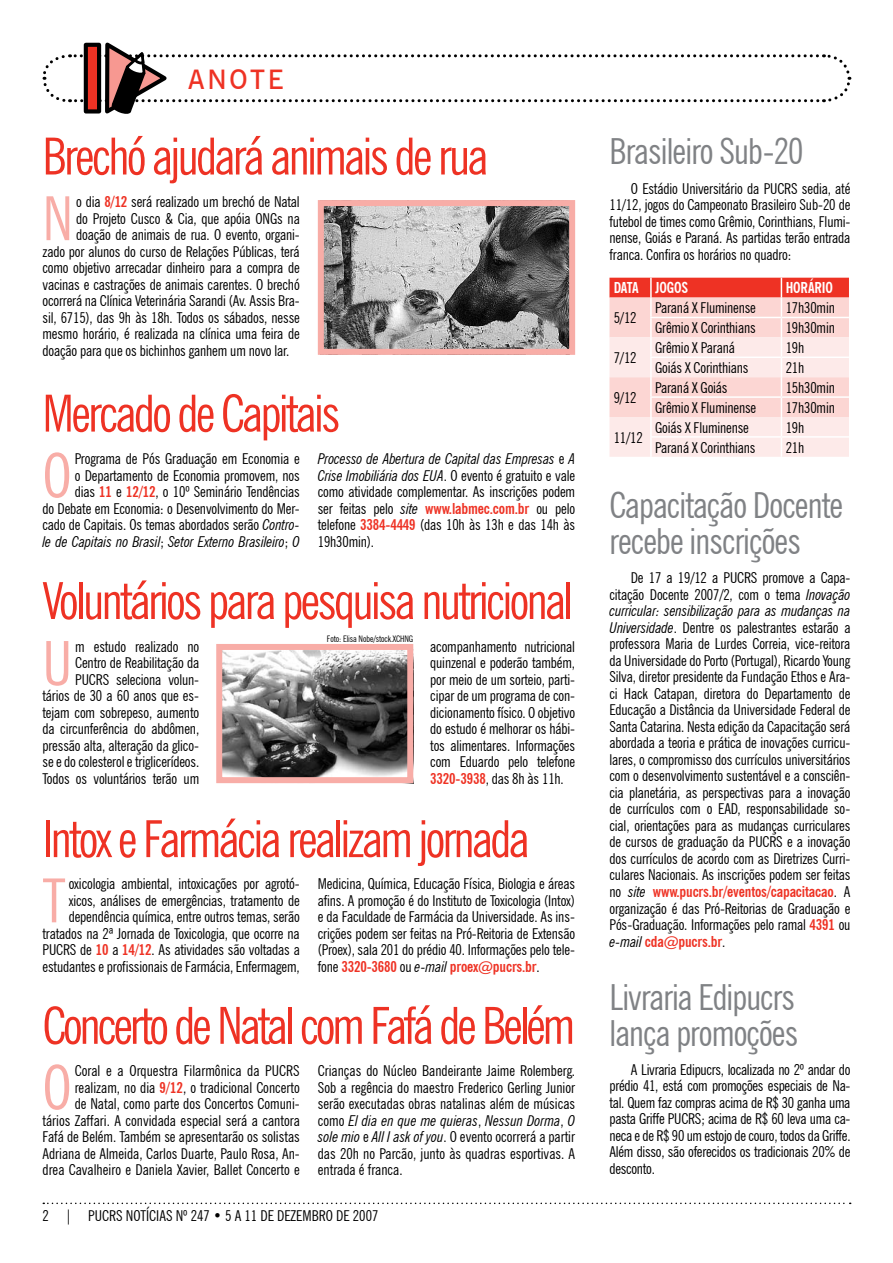
<style>
.page{position:relative;width:893px;height:1263px;background:#fff}
.page>*{position:absolute;margin:0;border:0;box-sizing:border-box;transform-origin:0 0}
.t1{font:condensed 60.6px "News Gothic BT";color:#f8ada7}
.t2{font:condensed 51px "News Gothic BT";letter-spacing:-.05em;color:#ee3224}
.t3{font:condensed 36px/36px "News Gothic BT";letter-spacing:-.025em;color:#808285}
.t4{font:600 27px "News Gothic BT";letter-spacing:.1em;color:#ee3224}
.t5{font:condensed 15px/16.5px "News Gothic BT";letter-spacing:-.01em;color:#000;text-align:justify}
.t6{font:700 condensed 15px "News Gothic BT";letter-spacing:-.01em;color:#fff}
.t7{font:condensed 9px "News Gothic BT";letter-spacing:-.01em;color:#000}
.s1{font-weight:700;color:#ee3224}
.s2{font-style:italic}
</style>
<div class="page">
<svg style="left:43px;top:1202px;width:808px;height:2px"></svg>
<svg style="left:42px;top:43px;width:810px;height:71px"></svg>
<svg style="left:609px;top:278px;width:240px;height:179px;background:#facdca"></svg>
<hr style="left:650px;top:317px;width:131px;height:1px;background:#fff">
<hr style="left:781px;top:317px;width:68px;height:1px;background:#fff">
<hr style="left:650px;top:356px;width:131px;height:2px;background:#fff">
<hr style="left:781px;top:356px;width:68px;height:2px;background:#fff">
<hr style="left:650px;top:396px;width:131px;height:2px;background:#fff">
<hr style="left:781px;top:396px;width:68px;height:2px;background:#fff">
<hr style="left:650px;top:436px;width:131px;height:2px;background:#fff">
<hr style="left:781px;top:436px;width:68px;height:2px;background:#fff">
<img style="left:325px;top:207px;width:243px;height:141px">
<div style="left:318px;top:200px;width:257px;height:155px;border:6px solid #f8ada7"></div>
<img style="left:223px;top:651px;width:183px;height:125px">
<div style="left:216px;top:644px;width:197px;height:139px;border:6px solid #f8ada7"></div>
<h3 class="t4" style="left:188px;top:63px;width:97px">ANOTE</h3>
<h2 class="t2" style="left:43px;top:125px;width:447px">Brechó ajudará animais de rua</h2>
<h1 class="t1" style="left:43px;top:182px;width:32px">N</h1>
<p class="t5" style="left:76px;top:193px;width:225px">o dia <span class="s1">8/12</span> será realizado um brechó de Natal</p>
<p class="t5" style="left:76px;top:210px;width:225px">do Projeto Cusco &amp; Cia, que apóia ONGs na</p>
<p class="t5" style="left:76px;top:226px;width:225px">doação de animais de rua. O evento, organi-</p>
<p class="t5" style="left:43px;top:243px;width:259px">zado por alunos do curso de Relações Públicas, terá</p>
<p class="t5" style="left:43px;top:259px;width:259px">como objetivo arrecadar dinheiro para a compra de</p>
<p class="t5" style="left:43px;top:276px;width:259px">vacinas e castrações de animais carentes. O brechó</p>
<p class="t5" style="left:43px;top:292px;width:259px">ocorrerá na Clínica Veterinária Sarandi (Av. Assis Bra-</p>
<p class="t5" style="left:43px;top:309px;width:259px">sil, 6715), das 9h às 18h. Todos os sábados, nesse</p>
<p class="t5" style="left:43px;top:325px;width:259px">mesmo horário, é realizada na clínica uma feira de</p>
<p class="t5" style="left:43px;top:342px;width:248px">doação para que os bichinhos ganhem um novo lar.</p>
<h2 class="t2" style="left:43px;top:382px;width:299px">Mercado de Capitais</h2>
<h1 class="t1" style="left:43px;top:439px;width:31px">O</h1>
<p class="t5" style="left:43px;top:450px;width:259px;text-align:right">Programa de Pós Graduação em Economia e<br>o Departamento de Economia promovem, nos<br>dias <span class="s1">11</span> e <span class="s1">12/12</span>, o 10º Seminário Tendências<br>do Debate em Economia: o Desenvolvimento do Mer&shy;cado de Capitais. Os temas abordados serão <span class="s2">Contro&shy;le de Capitais no Brasil</span>; <span class="s2">Setor Externo Brasileiro</span>; <span class="s2">O</span></p>
<p class="t5" style="left:318px;top:450px;width:259px"><span class="s2">Processo de Abertura de Capital das Empresas</span> e <span class="s2">A Crise Imobiliária dos EUA</span>. O evento é gratuito e vale como atividade complementar. As inscrições podem ser feitas pelo <span class="s2">site</span> <span class="s1">www.labmec.com.br</span> ou pelo telefone <span class="s1">3384-4449</span> (das 10h às 13h e das 14h às 19h30min).</p>
<h2 class="t2" style="left:43px;top:570px;width:532px">Voluntários para pesquisa nutricional</h2>
<h1 class="t1" style="left:43px;top:627px;width:31px">U</h1>
<p class="t7" style="left:327px;top:633px;width:71px">Foto: Elisa Nobe/stock.xchng</p>
<p class="t5" style="left:43px;top:638px;width:158px;text-align:right">m estudo realizado no<br>Centro de Reabilitação da<br>PUCRS seleciona volun-<br>tários de 30 a 60 anos que es&shy;tejam com sobrepeso, aumento da circunferência do abdômen, pressão alta, alteração da glico&shy;se e do colesterol e triglicerídeos.<br>Todos os voluntários terão um</p>
<p class="t5" style="left:430px;top:638px;width:146px">acompanhamento nutricional quinzenal e poderão também, por meio de um sorteio, parti&shy;cipar de um programa de con&shy;dicionamento físico. O objetivo do estudo é melhorar os hábi&shy;tos alimentares. Informações com Eduardo pelo telefone <span class="s1">3320-3938</span>, das 8h às 11h.</p>
<h2 class="t2" style="left:43px;top:808px;width:489px">Intox e Farmácia realizam jornada</h2>
<p class="t5" style="left:43px;top:876px;width:259px;text-align:right">oxicologia ambiental, intoxicações por agrotó&shy;xicos, análises de emergências, tratamento de dependência química, entre outros temas, serão tratados na 2ª Jornada de Toxicologia, que ocorre na PUCRS de <span class="s1">10</span> a <span class="s1">14/12</span>. As atividades são voltadas a estudantes e profissionais de Farmácia, Enfermagem,</p>
<p class="t5" style="left:318px;top:876px;width:259px">Medicina, Química, Educação Física, Biologia e áreas afins. A promoção é do Instituto de Toxicologia (Intox) e da Faculdade de Farmácia da Universidade. As ins&shy;crições podem ser feitas na Pró-Reitoria de Extensão (Proex), sala 201 do prédio 40. Informações pelo tele&shy;fone <span class="s1">3320-3680</span> ou <span class="s2">e-mail</span> <span class="s1">proex@pucrs.br</span>.</p>
<h1 class="t1" style="left:43px;top:864px;width:25px">T</h1>
<h2 class="t2" style="left:43px;top:995px;width:534px">Concerto de Natal com Fafá de Belém</h2>
<h1 class="t1" style="left:43px;top:1051px;width:31px">O</h1>
<p class="t5" style="left:43px;top:1062px;width:259px;text-align:right">Coral e a Orquestra Filarmônica da PUCRS realizam, no dia <span class="s1">9/12</span>, o tradicional Concerto<br>de Natal, como parte dos Concertos Comuni-<br>tários Zaffari. A convidada especial será a cantora Fafá de Belém. Também se apresentarão os solistas Adriana de Almeida, Carlos Duarte, Paulo Rosa, An&shy;drea Cavalheiro e Daniela Xavier, Ballet Concerto e</p>
<p class="t5" style="left:318px;top:1062px;width:259px">Crianças do Núcleo Bandeirante Jaime Rolemberg.<br>Sob a regência do maestro Frederico Gerling Junior serão executadas obras natalinas além de músicas como <span class="s2">El dia en que me quieras</span>, <span class="s2">Nessun Dorma</span>, <span class="s2">O sole mio</span> e <span class="s2">All I ask of you</span>. O evento ocorrerá a partir das 20h no Parcão, junto às quadras esportivas. A entrada é franca.</p>
<p class="t5" style="left:43px;top:1207px;width:337px">2 | PUCRS NOTÍCIAS Nº 247 • 5 a 11 de dezembro de 2007</p>
<h3 class="t3" style="left:609px;top:133px;width:195px">Brasileiro Sub-20</h3>
<p class="t5" style="left:609px;top:180px;width:242px;text-indent:21px">O Estádio Universitário da PUCRS sedia, até 11/12, jogos do Campeonato Brasileiro Sub-20 de futebol de times como Grêmio, Corinthians, Flumi&shy;nense, Goiás e Paraná. As partidas terão entrada franca. Confira os horários no quadro:</p>
<p class="t6" style="left:614px;top:279px;width:68px">DATA JOGOS</p>
<p class="t6" style="left:786px;top:279px;width:36px">HORÁRIO</p>
<p class="t5" style="left:614px;top:309px;width:24px">5/12</p>
<p class="t5" style="left:655px;top:300px;width:102px">Paraná X Fluminense</p>
<p class="t5" style="left:786px;top:300px;width:51px">17h30min</p>
<p class="t5" style="left:655px;top:319px;width:102px">Grêmio X Corinthians</p>
<p class="t5" style="left:786px;top:319px;width:51px">19h30min</p>
<p class="t5" style="left:614px;top:349px;width:24px">7/12</p>
<p class="t5" style="left:614px;top:389px;width:24px">9/12</p>
<p class="t5" style="left:655px;top:339px;width:81px">Grêmio X Paraná</p>
<p class="t5" style="left:786px;top:339px;width:20px">19h</p>
<p class="t5" style="left:655px;top:359px;width:95px">Goiás X Corinthians</p>
<p class="t5" style="left:786px;top:359px;width:20px">21h</p>
<p class="t5" style="left:655px;top:379px;width:74px">Paraná X Goiás</p>
<p class="t5" style="left:786px;top:379px;width:51px">15h30min</p>
<p class="t5" style="left:655px;top:399px;width:103px">Grêmio X Fluminense</p>
<p class="t5" style="left:786px;top:399px;width:51px">17h30min</p>
<p class="t5" style="left:655px;top:419px;width:95px">Goiás X Fluminense</p>
<p class="t5" style="left:786px;top:419px;width:20px">19h</p>
<p class="t5" style="left:655px;top:439px;width:102px">Paraná X Corinthians</p>
<p class="t5" style="left:786px;top:439px;width:20px">21h</p>
<h3 class="t3" style="left:609px;top:487px;width:235px">Capacitação Docente recebe inscrições</h3>
<p class="t5" style="left:609px;top:570px;width:243px;text-indent:21px">De 17 a 19/12 a PUCRS promove a Capa&shy;citação Docente 2007/2, com o tema <span class="s2">Inovação curricular: sensibilização para as mudanças na Universidade</span>. Dentre os palestrantes estarão a professora Maria de Lurdes Correia, vice-reitora da Universidade do Porto (Portugal), Ricardo Young Silva, diretor presidente da Fundação Ethos e Ara&shy;ci Hack Catapan, diretora do Departamento de Educação a Distância da Universidade Federal de Santa Catarina. Nesta edição da Capacitação será abordada a teoria e prática de inovações curricu&shy;lares, o compromisso dos currículos universitários com o desenvolvimento sustentável e a consciên&shy;cia planetária, as perspectivas para a inovação de currículos com o EAD, responsabilidade so&shy;cial, orientações para as mudanças curriculares de cursos de graduação da PUCRS e a inovação dos currículos de acordo com as Diretrizes Curri&shy;culares Nacionais. As inscrições podem ser feitas no <span class="s2">site</span> <span class="s1">www.pucrs.br/eventos/capacitacao</span>. A organização é das Pró-Reitorias de Graduação e Pós-Graduação. Informações pelo ramal <span class="s1">4391</span> ou <span class="s2">e-mail</span> <span class="s1">cda@pucrs.br</span>.</p>
<h3 class="t3" style="left:609px;top:978px;width:190px">Livraria Edipucrs lança promoções</h3>
<p class="t5" style="left:609px;top:1061px;width:243px;text-indent:21px">A Livraria Edipucrs, localizada no 2º andar do prédio 41, está com promoções especiais de Na&shy;tal. Quem faz compras acima de R$ 30 ganha uma pasta Griffe PUCRS; acima de R$ 60 leva uma ca&shy;neca e de R$ 90 um estojo de couro, todos da Griffe.<br>Além disso, são oferecidos os tradicionais 20% de desconto.</p>
<p class="t5" style="left:614px;top:429px;width:31px">11/12</p>
</div>
